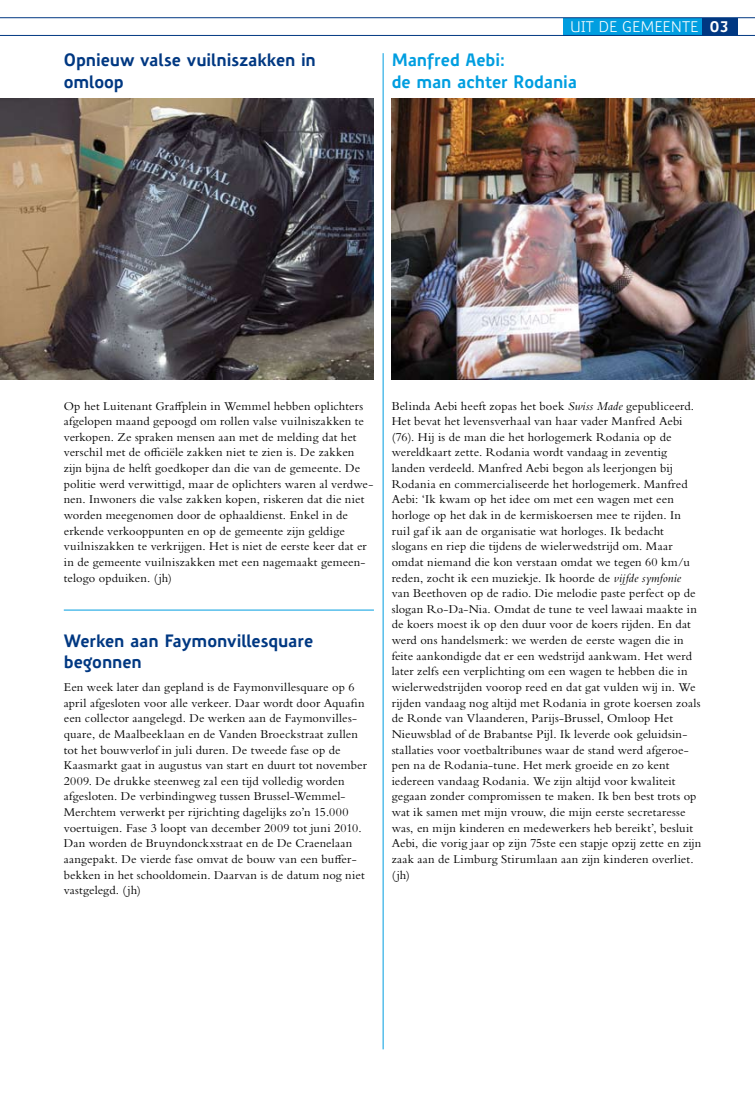
<style>
.page{position:relative;width:755px;height:1099px;background:#fff}
.page>*{position:absolute;margin:0;border:0;box-sizing:border-box;transform-origin:0 0}
.t1{font:700 17.5px/21px "Precious Sans";letter-spacing:-.01em;color:#003882}
.t2{font:700 17.5px/21px "Precious Sans";letter-spacing:-.01em;color:#009ee0}
.t3{font:15px "Precious Sans";color:#fff}
.t4{font:12.5px/15.6px "Bembo Std";letter-spacing:.01em;color:#000}
.s1{font-weight:700}
.s2{font-style:italic}
</style>
<div class="page">
<div style="left:702px;top:18px;width:35px;height:17px;background:#003882"></div>
<div style="left:563px;top:18px;width:139px;height:17px;background:#009ee0"></div>
<hr style="left:0;top:18px;width:755px;height:1px;background:#003882">
<hr style="left:0;top:35px;width:755px;height:1px;background:#003882">
<hr style="left:383px;top:53px;width:1px;height:996px;background:#009ee0">
<hr style="left:64px;top:609px;width:310px;height:1px;background:#009ee0">
<img style="left:392px;top:99px;width:363px;height:280px">
<img style="left:0;top:99px;width:374px;height:280px">
<h1 class="t1" style="left:64px;top:50px;width:254px">Opnieuw valse vuilniszakken in omloop</h1>
<p class="t3" style="left:570px;top:17px;width:160px">UIT DE GEMEENTE <span class="s1">03</span></p>
<h1 class="t2" style="left:392px;top:50px;width:187px">Manfred Aebi:<br>de man achter Rodania</h1>
<p class="t4" style="left:64px;top:397px;width:311px">Op het Luitenant Graffplein in Wemmel hebben oplichters afgelopen maand gepoogd om rollen valse vuilniszakken te verkopen. Ze spraken mensen aan met de melding dat het verschil met de officiële zakken niet te zien is. De zakken zijn bijna de helft goedkoper dan die van de gemeente. De politie werd verwittigd, maar de oplichters waren al verdwe&shy;nen. Inwoners die valse zakken kopen, riskeren dat die niet worden meegenomen door de ophaaldienst. Enkel in de erkende verkooppunten en op de gemeente zijn geldige vuilniszakken te verkrijgen. Het is niet de eerste keer dat er in de gemeente vuilniszakken met een nagemaakt gemeen&shy;telogo opduiken. (jh)</p>
<h1 class="t1" style="left:64px;top:630px;width:251px">Werken aan Faymonvillesquare begonnen</h1>
<p class="t4" style="left:64px;top:679px;width:304px">Een week later dan gepland is de Faymonvillesquare op 6 april afgesloten voor alle verkeer. Daar wordt door Aquafin een collector aangelegd. De werken aan de Faymonvilles&shy;quare, de Maalbeeklaan en de Vanden Broeckstraat zullen tot het bouwverlof in juli duren. De tweede fase op de Kaasmarkt gaat in augustus van start en duurt tot november 2009. De drukke steenweg zal een tijd volledig worden afgesloten. De verbindingweg tussen Brussel-Wemmel-Merchtem verwerkt per rijrichting dagelijks zo’n 15.000 voertuigen. Fase 3 loopt van december 2009 tot juni 2010.<br>Dan worden de Bruyndonckxstraat en de De Craenelaan aangepakt. De vierde fase omvat de bouw van een buffer&shy;bekken in het schooldomein. Daarvan is de datum nog niet vastgelegd. (jh)</p>
<p class="t4" style="left:392px;top:397px;width:311px">Belinda Aebi heeft zopas het boek <span class="s2">Swiss Made</span> gepubliceerd.<br>Het bevat het levensverhaal van haar vader Manfred Aebi (76). Hij is de man die het horlogemerk Rodania op de wereldkaart zette. Rodania wordt vandaag in zeventig landen verdeeld. Manfred Aebi begon als leerjongen bij Rodania en commercialiseerde het horlogemerk. Manfred Aebi: ‘Ik kwam op het idee om met een wagen met een horloge op het dak in de kermiskoersen mee te rijden. In ruil gaf ik aan de organisatie wat horloges. Ik bedacht slogans en riep die tijdens de wielerwedstrijd om. Maar omdat niemand die kon verstaan omdat we tegen 60 km/u reden, zocht ik een muziekje. Ik hoorde de <span class="s2">vijfde symfonie </span>van Beethoven op de radio. Die melodie paste perfect op de slogan Ro-Da-Nia. Omdat de tune te veel lawaai maakte in de koers moest ik op den duur voor de koers rijden. En dat werd ons handelsmerk: we werden de eerste wagen die in feite aankondigde dat er een wedstrijd aankwam. Het werd later zelfs een verplichting om een wagen te hebben die in wielerwedstrijden voorop reed en dat gat vulden wij in. We rijden vandaag nog altijd met Rodania in grote koersen zoals de Ronde van Vlaanderen, Parijs-Brussel, Omloop Het Nieuwsblad of de Brabantse Pijl. Ik leverde ook geluidsin&shy;stallaties voor voetbaltribunes waar de stand werd afgeroe&shy;pen na de Rodania-tune. Het merk groeide en zo kent iedereen vandaag Rodania. We zijn altijd voor kwaliteit gegaan zonder compromissen te maken. Ik ben best trots op wat ik samen met mijn vrouw, die mijn eerste secretaresse was, en mijn kinderen en medewerkers heb bereikt’, besluit Aebi, die vorig jaar op zijn 75ste een stapje opzij zette en zijn zaak aan de Limburg Stirumlaan aan zijn kinderen overliet. (jh)</p>
</div>
